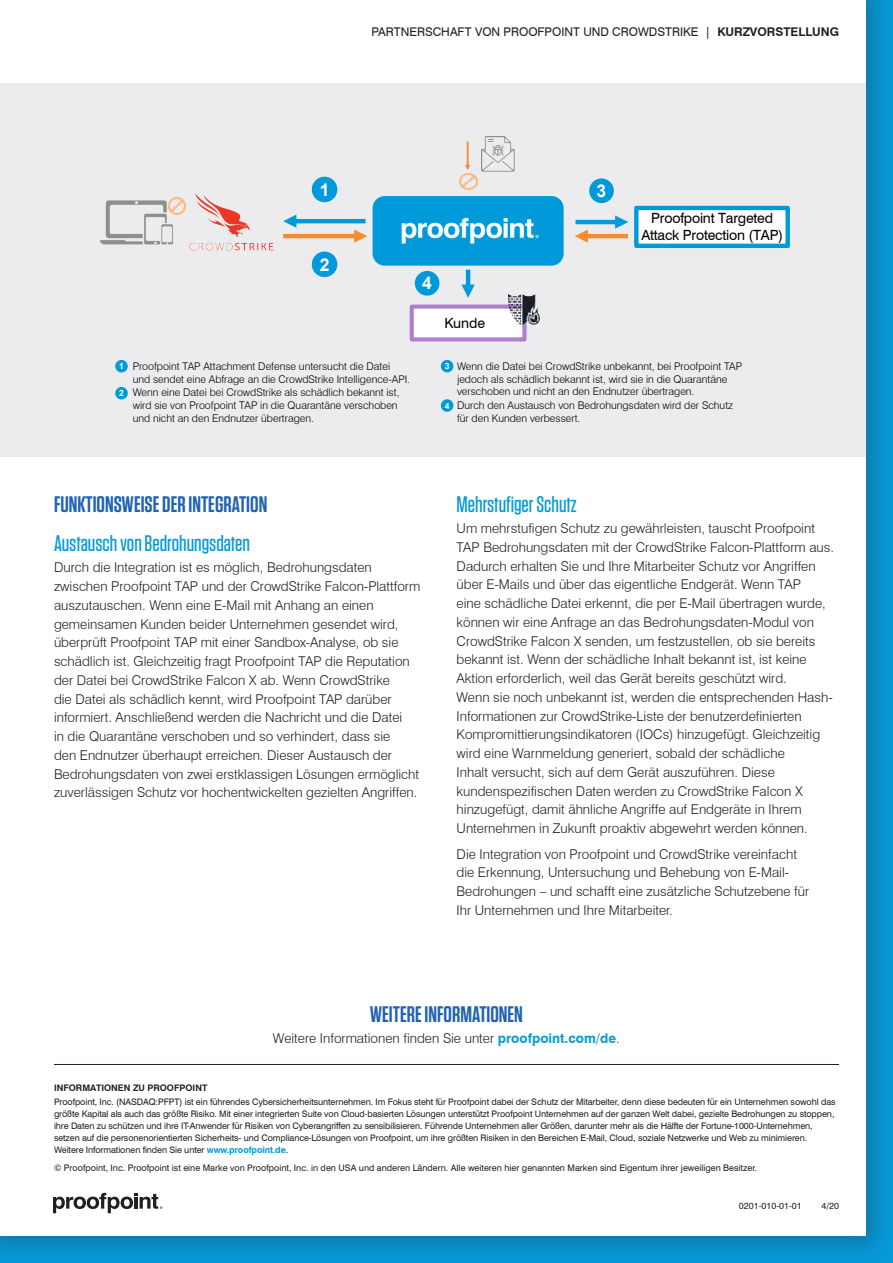
<style>
.page{position:relative;width:893px;height:1263px;background:#fff}
.page>*{position:absolute;margin:0;border:0;box-sizing:border-box;transform-origin:0 0}
.t1{font:600 22.5px "Tungsten";color:#2163b0}
.t2{font:500 22.5px "Tungsten";color:#069ad9}
.t3{font:700 17.55px "Arial";color:#fff}
.t4{font:14.1px/17px "Swiss 721 BT";letter-spacing:-.015em;color:#000;text-align:center}
.t5{font:300 13.5px/18.8px "Swiss 721 BT";color:#231f20}
.t6{font:12px "Swiss 721 BT";color:#231f20}
.t7{font:300 10.5px/12.9px "Swiss 721 BT";color:#000}
.t8{font:9px/12px "Swiss 721 BT";letter-spacing:-.01em;color:#231f20}
.t9{font:700 9px "Swiss 721 BT";color:#231f20}
.t10{font:700 8.7px "Arial";color:#fff}
.s1{font-weight:700}
.s2{font-weight:700;color:#069ad9}
</style>
<div class="page">
<div style="left:0;top:0;width:893px;height:1263px;background:#231f20;opacity:.3"></div>
<div style="left:0;top:0;width:866px;height:1236px;background:#fff"></div>
<svg style="left:53px;top:1193px;width:109px;height:20px"></svg>
<hr style="left:54px;top:1064px;width:785px;height:1px;background:#231f20">
<div style="left:0;top:83px;width:866px;height:373px;background:#ececee"></div>
<div style="left:373px;top:197px;width:190px;height:68px;background:#009ada;border-radius:11px"></div>
<div style="left:373px;top:196px;width:191px;height:70px;border:2px solid #009ada;border-radius:11px"></div>
<img style="left:401px;top:217px;width:138px;height:27px">
<img style="left:189px;top:193px;width:107px;height:58px">
<div style="left:412px;top:307px;width:112px;height:32px;background:#fff"></div>
<div style="left:410px;top:305px;width:116px;height:36px;border:4px solid #ae7fcc"></div>
<div style="left:636px;top:208px;width:152px;height:38px;background:#fff"></div>
<div style="left:634px;top:206px;width:156px;height:42px;border:4px solid #009ada"></div>
<svg style="left:461px;top:270px;width:14px;height:28px"></svg>
<svg style="left:465px;top:141px;width:5px;height:29px"></svg>
<img style="left:482px;top:136px;width:32px;height:35px">
<img style="left:100px;top:197px;width:81px;height:48px">
<img style="left:460px;top:173px;width:17px;height:17px">
<img style="left:168px;top:198px;width:18px;height:17px">
<img style="left:508px;top:295px;width:32px;height:30px">
<svg style="left:575px;top:215px;width:53px;height:28px"></svg>
<svg style="left:283px;top:215px;width:84px;height:28px"></svg>
<div style="left:312px;top:177px;width:25px;height:25px;background:#009ada;border-radius:50%"></div>
<div style="left:312px;top:252px;width:25px;height:25px;background:#009ada;border-radius:50%"></div>
<div style="left:589px;top:178px;width:25px;height:25px;background:#009ada;border-radius:50%"></div>
<div style="left:415px;top:271px;width:24px;height:25px;background:#009ada;border-radius:50%"></div>
<div style="left:115px;top:360px;width:13px;height:12px;background:#009ada;border-radius:50%"></div>
<div style="left:115px;top:387px;width:13px;height:12px;background:#009ada;border-radius:50%"></div>
<div style="left:441px;top:360px;width:12px;height:12px;background:#009ada;border-radius:50%"></div>
<div style="left:441px;top:399px;width:12px;height:13px;background:#009ada;border-radius:50%"></div>
<p class="t6" style="left:371px;top:25px;width:469px">PARTNERSCHAFT VON PROOFPOINT UND CROWDSTRIKE | <span class="s1">KURZVORSTELLUNG</span></p>
<p class="t3" style="left:320px;top:178px;width:11px">1</p>
<p class="t3" style="left:320px;top:252px;width:11px">2</p>
<p class="t3" style="left:422px;top:271px;width:11px">4</p>
<p class="t4" style="left:444px;top:315px;width:42px">Kunde</p>
<p class="t3" style="left:596px;top:178px;width:11px">3</p>
<p class="t4" style="left:641px;top:210px;width:143px">Proofpoint Targeted<br>Attack Protection (TAP)</p>
<p class="t10" style="left:119px;top:360px;width:6px">1</p>
<p class="t10" style="left:119px;top:387px;width:6px">2</p>
<p class="t7" style="left:133px;top:360px;width:279px">Proofpoint TAP Attachment Defense untersucht die Datei und sendet eine Abfrage an die CrowdStrike Intelligence-API.<br>Wenn eine Datei bei CrowdStrike als schädlich bekannt ist, wird sie von Proofpoint TAP in die Quarantäne verschoben und nicht an den Endnutzer übertragen.</p>
<p class="t7" style="left:457px;top:360px;width:287px">Wenn die Datei bei CrowdStrike unbekannt, bei Proofpoint TAP jedoch als schädlich bekannt ist, wird sie in die Quarantäne verschoben und nicht an den Endnutzer übertragen.<br>Durch den Austausch von Bedrohungsdaten wird der Schutz für den Kunden verbessert.</p>
<p class="t10" style="left:445px;top:360px;width:6px">3</p>
<p class="t10" style="left:445px;top:400px;width:6px">4</p>
<h1 class="t1" style="left:54px;top:492px;width:215px">FUNKTIONSWEISE DER INTEGRATION</h1>
<h1 class="t2" style="left:54px;top:532px;width:198px">Austausch von Bedrohungsdaten</h1>
<p class="t5" style="left:54px;top:558px;width:368px">Durch die Integration ist es möglich, Bedrohungsdaten zwischen Proofpoint TAP und der CrowdStrike Falcon-Plattform auszutauschen. Wenn eine E-Mail mit Anhang an einen gemeinsamen Kunden beider Unternehmen gesendet wird, überprüft Proofpoint TAP mit einer Sandbox-Analyse, ob sie schädlich ist. Gleichzeitig fragt Proofpoint TAP die Reputation der Datei bei CrowdStrike Falcon X ab. Wenn CrowdStrike<br>die Datei als schädlich kennt, wird Proofpoint TAP darüber informiert. Anschließend werden die Nachricht und die Datei<br>in die Quarantäne verschoben und so verhindert, dass sie<br>den Endnutzer überhaupt erreichen. Dieser Austausch der Bedrohungsdaten von zwei erstklassigen Lösungen ermöglicht zuverlässigen Schutz vor hochentwickelten gezielten Angriffen.</p>
<h1 class="t2" style="left:457px;top:493px;width:122px">Mehrstufiger Schutz</h1>
<p class="t5" style="left:457px;top:519px;width:379px">Um mehrstufigen Schutz zu gewährleisten, tauscht Proofpoint TAP Bedrohungsdaten mit der CrowdStrike Falcon-Plattform aus.<br>Dadurch erhalten Sie und Ihre Mitarbeiter Schutz vor Angriffen über E-Mails und über das eigentliche Endgerät. Wenn TAP<br>eine schädliche Datei erkennt, die per E-Mail übertragen wurde, können wir eine Anfrage an das Bedrohungsdaten-Modul von CrowdStrike Falcon X senden, um festzustellen, ob sie bereits bekannt ist. Wenn der schädliche Inhalt bekannt ist, ist keine Aktion erforderlich, weil das Gerät bereits geschützt wird.<br>Wenn sie noch unbekannt ist, werden die entsprechenden Hash-Informationen zur CrowdStrike-Liste der benutzerdefinierten Kompromittierungsindikatoren (IOCs) hinzugefügt. Gleichzeitig wird eine Warnmeldung generiert, sobald der schädliche<br>Inhalt versucht, sich auf dem Gerät auszuführen. Diese kundenspezifischen Daten werden zu CrowdStrike Falcon X hinzugefügt, damit ähnliche Angriffe auf Endgeräte in Ihrem Unternehmen in Zukunft proaktiv abgewehrt werden können.</p>
<p class="t5" style="left:457px;top:844px;width:354px">Die Integration von Proofpoint und CrowdStrike vereinfacht die Erkennung, Untersuchung und Behebung von E-Mail-Bedrohungen – und schafft eine zusätzliche Schutzebene für Ihr Unternehmen und Ihre Mitarbeiter.</p>
<h1 class="t1" style="left:370px;top:1002px;width:154px">WEITERE INFORMATIONEN</h1>
<p class="t5" style="left:273px;top:1029px;width:348px">Weitere Informationen finden Sie unter <span class="s2">proofpoint.com/de</span>.</p>
<p class="t9" style="left:54px;top:1082px;width:155px">INFORMATIONEN ZU PROOFPOINT</p>
<p class="t8" style="left:54px;top:1096px;width:783px">Proofpoint, Inc. (NASDAQ:PFPT) ist ein führendes Cybersicherheitsunternehmen. Im Fokus steht für Proofpoint dabei der Schutz der Mitarbeiter, denn diese bedeuten für ein Unternehmen sowohl das größte Kapital als auch das größte Risiko. Mit einer integrierten Suite von Cloud-basierten Lösungen unterstützt Proofpoint Unternehmen auf der ganzen Welt dabei, gezielte Bedrohungen zu stoppen, ihre Daten zu schützen und ihre IT-Anwender für Risiken von Cyberangriffen zu sensibilisieren. Führende Unternehmen aller Größen, darunter mehr als die Hälfte der Fortune-1000-Unternehmen, setzen auf die personenorientierten Sicherheits- und Compliance-Lösungen von Proofpoint, um ihre größten Risiken in den Bereichen E-Mail, Cloud, soziale Netzwerke und Web zu minimieren.<br>Weitere Informationen finden Sie unter <span class="s2">www.proofpoint.de</span>.</p>
<p class="t8" style="left:54px;top:1161px;width:704px">© Proofpoint, Inc. Proofpoint ist eine Marke von Proofpoint, Inc. in den USA und anderen Ländern. Alle weiteren hier genannten Marken sind Eigentum ihrer jeweiligen Besitzer.</p>
<p class="t8" style="left:739px;top:1200px;width:64px">0201-010-01-01</p>
<p class="t8" style="left:821px;top:1200px;width:19px">4/20</p>
</div>
